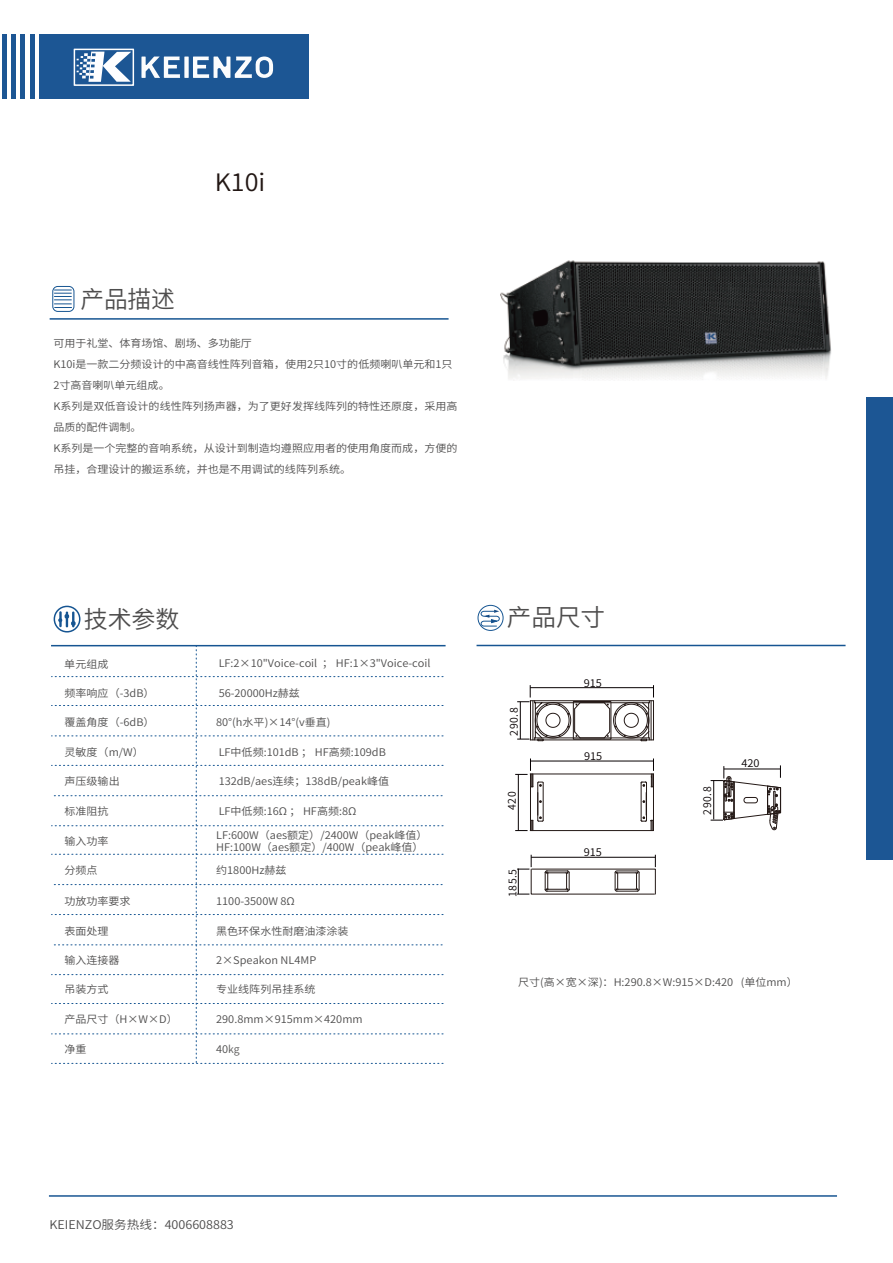
<style>
.page{position:relative;width:893px;height:1263px;background:#fff}
.page>*{position:absolute;margin:0;border:0;box-sizing:border-box;transform-origin:0 0}
.t1{font:24px "Source Han Sans CN";letter-spacing:-.01em;color:#4e4d4d}
.t2{font:24px "Source Han Sans CN";color:#221714;scale:1.05 1}
.t3{font:12px "Source Han Sans CN";color:#4e4d4d;scale:1.05 1}
.t4{font:10.5px/21px "Source Han Sans CN";color:#4e4d4d;scale:1.05 1}
.t5{font:10.5px "Source Han Sans CN";color:#070002}
.t6{font:10.5px "Source Han Sans CN";color:#070002;scale:1.05 1}
.s1{color:#595857}
</style>
<div class="page">
<div style="left:39px;top:34px;width:269px;height:65px;background:#1c5694"></div>
<hr style="left:30px;top:34px;width:4px;height:65px;background:#1c5694">
<div style="left:20px;top:34px;width:5px;height:65px;background:#1c5694"></div>
<div style="left:11px;top:34px;width:5px;height:65px;background:#1c5694"></div>
<div style="left:2px;top:34px;width:5px;height:65px;background:#1c5694"></div>
<svg style="left:77px;top:52px;width:54px;height:30px"></svg>
<div style="left:74px;top:49px;width:60px;height:37px;border:2px solid #fff"></div>
<div style="left:184px;top:57px;width:5px;height:21px;background:#fbfcfd"></div>
<svg style="left:141px;top:57px;width:39px;height:21px"></svg>
<svg style="left:193px;top:57px;width:80px;height:21px"></svg>
<div style="left:866px;top:397px;width:27px;height:462px;background:#1c5694"></div>
<hr style="left:49px;top:1195px;width:788px;height:2px;background:#195592">
<img style="left:500px;top:260px;width:331px;height:120px">
<hr style="left:477px;top:645px;width:368px;height:1px;background:#165592">
<hr style="left:51px;top:645px;width:395px;height:1px;background:#165592">
<svg style="left:517px;top:685px;width:137px;height:57px"></svg>
<hr style="left:648px;top:703px;width:1px;height:35px;background:#231815">
<hr style="left:530px;top:700px;width:123px;height:1px;background:#231815">
<hr style="left:651px;top:701px;width:1px;height:39px;background:#231815">
<hr style="left:653px;top:701px;width:1px;height:39px;background:#231815">
<hr style="left:534px;top:737px;width:115px;height:1px;background:#231815">
<hr style="left:530px;top:739px;width:123px;height:1px;background:#231815">
<hr style="left:530px;top:761px;width:123px;height:1px;background:#070002">
<svg style="left:515px;top:758px;width:29px;height:73px"></svg>
<hr style="left:530px;top:773px;width:123px;height:1px;background:#231815">
<svg style="left:640px;top:758px;width:14px;height:72px"></svg>
<hr style="left:530px;top:830px;width:123px;height:1px;background:#231815">
<svg style="left:517px;top:855px;width:139px;height:40px"></svg>
<svg style="left:711px;top:765px;width:70px;height:66px"></svg>
<svg style="left:54px;top:290px;width:18px;height:18px"></svg>
<div style="left:52px;top:286px;width:22px;height:26px;border:1px solid #165592;border-radius:5px"></div>
<hr style="left:50px;top:318px;width:399px;height:2px;background:#165592">
<svg style="left:52px;top:646px;width:391px;height:418px"></svg>
<div style="left:54px;top:606px;width:26px;height:26px;border:2px solid #165592;border-radius:50%"></div>
<svg style="left:58px;top:611px;width:18px;height:16px"></svg>
<svg style="left:480px;top:610px;width:20px;height:17px"></svg>
<div style="left:478px;top:605px;width:25px;height:26px;border:1px solid #165592;border-radius:50%"></div>
<h1 class="t1" style="left:81px;top:286px;width:96px">产品描述</h1>
<h1 class="t2" style="left:215px;top:168px;width:50px">K10i</h1>
<p class="t4" style="left:53px;top:333px;width:386px">可用于礼堂、体育场馆、剧场、多功能厅<br>K10i是一款二分频设计的中高音线性阵列音箱，使用2只10寸的低频喇叭单元和1只<br>2寸高音喇叭单元组成。<br>K系列是双低音设计的线性阵列扬声器，为了更好发挥线阵列的特性还原度，采用高品质的配件调制。<br>K系列是一个完整的音响系统，从设计到制造均遵照应用者的使用角度而成，方便的吊挂，合理设计的搬运系统，并也是不用调试的线阵列系统。</p>
<h1 class="t1" style="left:84px;top:606px;width:97px">技术参数</h1>
<h1 class="t1" style="left:507px;top:604px;width:100px">产品尺寸</h1>
<p class="t4" style="left:64px;top:654px;width:44px">单元组成</p>
<p class="t4" style="left:65px;top:683px;width:87px">频率响应（-3dB）</p>
<p class="t4" style="left:65px;top:712px;width:87px">覆盖角度（-6dB）</p>
<p class="t4" style="left:65px;top:741px;width:77px">灵敏度（m/W）</p>
<p class="t4" style="left:65px;top:771px;width:54px">声压级输出</p>
<p class="t4" style="left:65px;top:801px;width:44px">标准阻抗</p>
<p class="t4" style="left:65px;top:830px;width:44px">输入功率</p>
<p class="t4" style="left:219px;top:653px;width:203px">LF:2×10"Voice-coil ； HF:1×3"Voice-coil</p>
<p class="t4" style="left:219px;top:683px;width:79px">56-20000Hz赫兹</p>
<p class="t4" style="left:216px;top:712px;width:110px">80°(h水平)×14°(v垂直)</p>
<p class="t4" style="left:219px;top:741px;width:161px">LF中低频:101dB ； HF高频:109dB</p>
<p class="t4" style="left:219px;top:771px;width:164px">132dB/aes连续；138dB/peak峰值</p>
<p class="t4" style="left:219px;top:801px;width:133px">LF中低频:16Ω ； HF高频:8Ω</p>
<p class="t4" style="left:216px;top:830px;width:203px;line-height:12px">LF:600W（aes额定）/2400W（peak峰值）<br>HF:100W（aes额定）/400W（peak峰值）</p>
<p class="t5" style="left:508px;top:736px;width:30px;rotate:-90deg">2 9 0 8.</p>
<p class="t5" style="left:506px;top:810px;width:20px;rotate:-90deg">420</p>
<p class="t6" style="left:584px;top:677px;width:19px">915</p>
<p class="t6" style="left:584px;top:750px;width:19px">915</p>
<p class="t6" style="left:584px;top:846px;width:19px">915</p>
<p class="t5" style="left:701px;top:815px;width:30px;rotate:-90deg">2 9 0 8.</p>
<p class="t6" style="left:741px;top:758px;width:19px">420</p>
<p class="t4" style="left:65px;top:860px;width:33px">分频点</p>
<p class="t4" style="left:216px;top:860px;width:69px">约1800Hz赫兹</p>
<p class="t4" style="left:64px;top:891px;width:65px">功放功率要求</p>
<p class="t4" style="left:64px;top:920px;width:44px">表面处理</p>
<p class="t4" style="left:64px;top:950px;width:54px">输入连接器</p>
<p class="t4" style="left:64px;top:979px;width:44px">吊装方式</p>
<p class="t4" style="left:64px;top:1009px;width:109px">产品尺寸（H×W×D）</p>
<p class="t4" style="left:64px;top:1039px;width:23px">净重</p>
<p class="t4" style="left:216px;top:891px;width:76px">1100-3500W 8Ω</p>
<p class="t4" style="left:216px;top:920px;width:128px">黑色环保水性耐磨油漆涂装</p>
<p class="t4" style="left:216px;top:950px;width:97px">2×Speakon NL4MP</p>
<p class="t4" style="left:216px;top:979px;width:96px">专业线阵列吊挂系统</p>
<p class="t4" style="left:216px;top:1009px;width:141px">290.8mm×915mm×420mm</p>
<p class="t4" style="left:216px;top:1039px;width:24px">40<span class="s1">kg</span></p>
<p class="t3" style="left:49px;top:1217px;width:177px">KEIENZO服务热线：4006608883</p>
<p class="t5" style="left:507px;top:897px;width:30px;rotate:-90deg">1 8 5 5.</p>
<p class="t4" style="left:518px;top:972px;width:268px">尺寸(高×宽×深)：H:290.8×W:915×D:420 (单位mm）</p>
</div>
